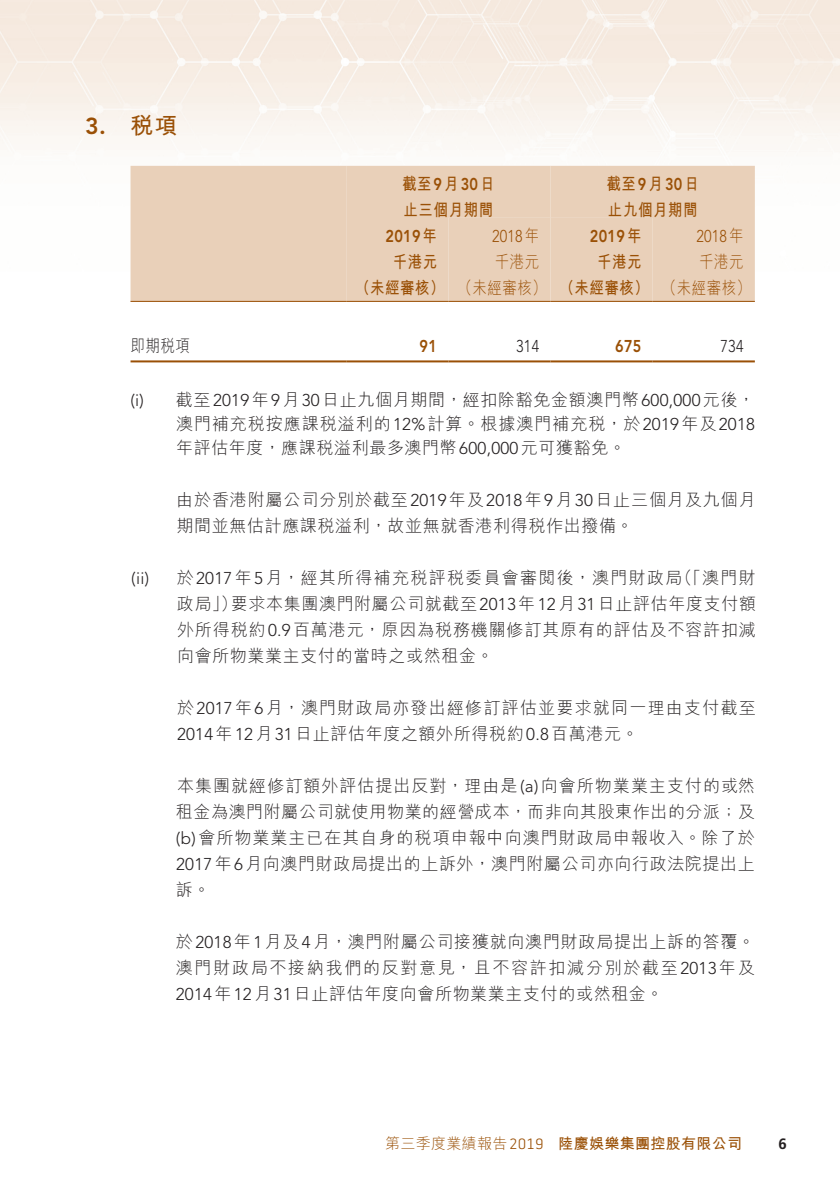
<style>
.page{position:relative;width:840px;height:1191px;background:#fff}
.page>*{position:absolute;margin:0;border:0;box-sizing:border-box;transform-origin:0 0}
.t1{font:700 23px "M Hei HK";color:#9a5006}
.t2{font:800 23px "Avenir LT Std";color:#9a5006}
.t3{font:300 17px/26px "M Hei HK";letter-spacing:.04em;color:#231f20}
.t4{font:300 17px/26px "M Hei HK";letter-spacing:.07em;color:#231f20}
.t5{font:700 17px/26px "M Hei HK";letter-spacing:.04em;color:#9a5006;scale:.85 1}
.t6{font:300 17px "M Hei HK";letter-spacing:.075em;color:#231f20}
.t7{font:800 17px "Avenir LT Std";letter-spacing:.02em;color:#9a5006;scale:.85 1}
.t8{font:300 17px "Avenir LT Std";letter-spacing:.015em;color:#9a5006;scale:.85 1}
.t9{font:300 17px "Avenir LT Std";letter-spacing:.015em;color:#231f20}
.t10{font:300 17px "M Hei HK";letter-spacing:.035em;color:#9a5006;scale:.85 1}
.t11{font:300 17px "Avenir LT Std";letter-spacing:.015em;color:#231f20;scale:.85 1}
.t12{font:300 17px "M Hei HK";letter-spacing:.04em;color:#231f20;scale:.85 1}
.t13{font:700 15px "M Hei HK";letter-spacing:.02em;color:#9a5006}
.t14{font:300 15px "M Hei HK";letter-spacing:.02em;color:#9a5006}
.t15{font:700 15px "Frutiger LT Std";color:#231f20}
.s1{font-family:"Avenir LT Std";font-weight:800}
.s2{font-family:"M Hei HK";font-weight:700}
.s3{font-family:"M Hei HK"}
.s4{font-weight:300}
.s5{font-family:"Avenir LT Std"}
.s6{font-family:"Battersea"}
</style>
<div class="page">
<img style="left:0;top:0;width:839px;height:363px">
<div style="left:130px;top:166px;width:624px;height:135px;background:#e9d0b9"></div>
<div style="left:346px;top:166px;width:306px;height:135px;background:#e9d0b9"></div>
<hr style="left:130px;top:301px;width:216px;height:1px;background:#9a5006">
<hr style="left:346px;top:301px;width:102px;height:1px;background:#9a5006">
<hr style="left:448px;top:301px;width:102px;height:1px;background:#9a5006">
<hr style="left:550px;top:301px;width:102px;height:1px;background:#9a5006">
<hr style="left:652px;top:301px;width:102px;height:1px;background:#9a5006">
<hr style="left:130px;top:360px;width:216px;height:2px;background:#9a5006">
<hr style="left:346px;top:360px;width:102px;height:2px;background:#9a5006">
<hr style="left:448px;top:360px;width:102px;height:2px;background:#9a5006">
<hr style="left:550px;top:360px;width:102px;height:2px;background:#9a5006">
<hr style="left:652px;top:360px;width:102px;height:2px;background:#9a5006">
<h1 class="t2" style="left:85px;top:112px;width:22px">3.</h1>
<h1 class="t1" style="left:130px;top:109px;width:48px">稅項</h1>
<p class="t5" style="left:402px;top:169px;width:110px">截至<span class="s1">9</span>月<span class="s1">30</span>日止三個月期間</p>
<p class="t5" style="left:606px;top:169px;width:110px">截至<span class="s1">9</span>月<span class="s1">30</span>日止九個月期間</p>
<p class="t7" style="left:385px;top:226px;width:62px">2019<span class="s2">年</span></p>
<p class="t8" style="left:491px;top:226px;width:57px">2018 <span class="s3">年</span></p>
<p class="t7" style="left:589px;top:226px;width:62px">2019 <span class="s2">年</span></p>
<p class="t8" style="left:696px;top:226px;width:57px">2018 <span class="s3">年</span></p>
<p class="t10" style="left:494px;top:253px;width:54px">千港元</p>
<p class="t10" style="left:698px;top:253px;width:54px">千港元</p>
<p class="t5" style="left:355px;top:247px;width:466px;text-indent:37px">千港元<br>（未經審核） <span class="s4">（未經審核）</span> （未經審核） <span class="s4">（未經審核(</span></p>
<p class="t5" style="left:596px;top:247px;width:54px">千港元</p>
<p class="t12" style="left:130px;top:337px;width:71px">即期稅項</p>
<p class="t3" style="left:176px;top:386px;width:580px">截至<span class="s5">2019</span>年<span class="s5">9</span>月<span class="s5">30</span>日止九個月期間，經扣除豁免金額澳門幣<span class="s5">600,000</span>元後，</p>
<p class="t7" style="left:419px;top:336px;width:22px">91</p>
<p class="t11" style="left:516px;top:336px;width:29px">314</p>
<p class="t11" style="left:720px;top:336px;width:29px">734</p>
<p class="t7" style="left:614px;top:336px;width:32px">675</p>
<p class="t9" style="left:130px;top:390px;width:15px">)i(</p>
<p class="t9" style="left:131px;top:568px;width:19px">)i i(</p>
<p class="t3" style="left:176px;top:411px;width:580px;line-height:24px">澳門補充稅按應課稅溢利的<span class="s5">12%</span>計算。根據澳門補充稅，於<span class="s5">2019</span>年及<span class="s5">2018</span>年評估年度，應課稅溢利最多澳門幣<span class="s5">600,000</span>元可獲豁免。</p>
<p class="t3" style="left:176px;top:487px;width:580px">由於香港附屬公司分別於截至<span class="s5">2019</span>年及<span class="s5">2018</span>年<span class="s5">9</span>月<span class="s5">30</span>日止三個月及九個月期間並無估計應課稅溢利，故並無就香港利得稅作出撥備。</p>
<p class="t3" style="left:675px;top:564px;width:82px">（「澳門財</p>
<p class="t6" style="left:177px;top:569px;width:507px">於<span class="s5">2017</span>年<span class="s5">5</span>月，經其所得補充稅評稅委員會審閱後，澳門財政局</p>
<p class="t3" style="left:177px;top:590px;width:580px">政局」）<br>外所得稅約<span class="s5">0.9</span>百萬港元，原因為稅務機關修訂其原有的評估及不容許扣減向會所物業業主支付的當時之或然租金。</p>
<p class="t4" style="left:177px;top:694px;width:580px">於<span class="s5">2017</span>年<span class="s5">6</span>月，澳門財政局亦發出經修訂評估並要求就同一理由支付截至<br><span class="s5">2014</span>年<span class="s5">12</span>月<span class="s5">31</span>日止評估年度之額外所得稅約<span class="s5">0.8</span>百萬港元。</p>
<p class="t3" style="left:176px;top:772px;width:580px;text-align:justify">本集團就經修訂額外評估提出反對，理由是 <span class="s5">)a(</span> 向會所物業業主支付的或然租金為澳門附屬公司就使用物業的經營成本，而非向其股東作出的分派；及<span class="s5">b( )</span>會所物業業主已在其自身的稅項申報中向澳門財政局申報收入。除了於<span class="s5">2017</span>年<span class="s5">6</span>月向澳門財政局提出的上訴外，澳門附屬公司亦向行政法院提出上訴。</p>
<p class="t3" style="left:176px;top:928px;width:580px;text-align:justify">於<span class="s5">2018</span>年<span class="s5">1</span>月及<span class="s5">4</span>月，澳門附屬公司接獲就向澳門財政局提出上訴的答覆。澳門財政局不接納我們的反對意見，且不容許扣減分別於截至<span class="s5">2013</span>年及<span class="s5">2014</span>年<span class="s5">12</span>月<span class="s5">31</span>日止評估年度向會所物業業主支付的或然租金。</p>
<p class="t3" style="left:231px;top:590px;width:526px">要求本集團澳門附屬公司就截至<span class="s5">2013</span>年<span class="s5">12</span>月<span class="s5">31</span>日止評估年度支付額</p>
<p class="t14" style="left:385px;top:1136px;width:160px">第三季度業績報告<span class="s6">2019</span></p>
<p class="t13" style="left:558px;top:1133px;width:185px">陸慶娛樂集團控股有限公司</p>
<p class="t15" style="left:778px;top:1135px;width:10px">6</p>
</div>
